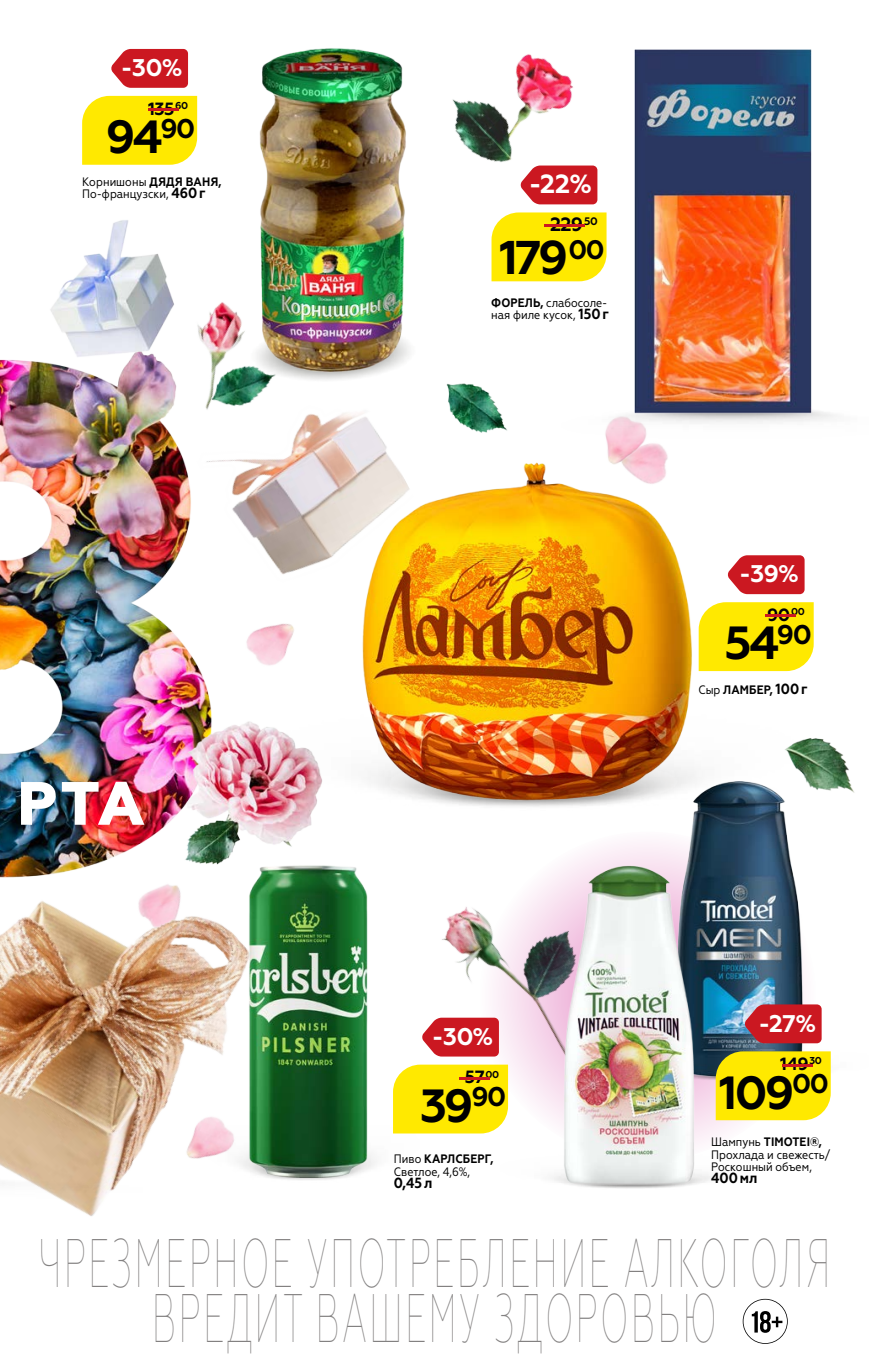
<style>
.page{position:relative;width:869px;height:1365px;background:#fff}
.page>*{position:absolute;margin:0;border:0;box-sizing:border-box;transform-origin:0 0}
.t1{font:100 68.42px/54.4px "Geometria Narrow";letter-spacing:.07em;color:#838181;text-align:center;scale:.56 1}
.t2{font:800 61.07px "Geometria";color:#fff}
.t3{font:700 47.25px "Geometria";color:#000}
.t4{font:700 46.38px "Geometria";letter-spacing:-.055em;color:#000}
.t5{font:700 26.25px "Geometria";color:#fff}
.t6{font:700 24.15px "Geometria";color:#fff}
.t7{font:700 19.25px "Geometria";color:#000008}
.t8{font:700 17.68px "Geometria";letter-spacing:-.03em;color:#000008}
.t9{font:700 14.7px "Geometria Narrow";color:#000}
.t10{font:12.25px/12.2px "Geometria Narrow";color:#000}
.t11{font:700 12.25px "Geometria Narrow";letter-spacing:.01em;color:#000}
.t12{font:700 10.85px "Geometria";color:#000008}
.t13{font:700 9.97px "Geometria";color:#000008}
.s1{font-size:17.68px;color:#cb1821}
.s2{font-weight:700}
.s3{font-weight:700;font-size:14.7px}
.s4{font-size:19.25px;color:#cb1821}
.s5{color:#cb1821}
.s6{font-weight:400}
.s7{font-size:14.7px}
</style>
<div class="page">
<img style="left:439px;top:907px;width:70px;height:191px">
<img style="left:606px;top:438px;width:40px;height:4px">
<img style="left:446px;top:383px;width:61px;height:50px">
<img style="left:0;top:357px;width:212px;height:433px">
<img style="left:179px;top:715px;width:92px;height:75px">
<img style="left:189px;top:413px;width:194px;height:198px">
<img style="left:147px;top:302px;width:87px;height:120px">
<img style="left:204px;top:349px;width:78px;height:74px">
<svg style="left:478px;top:831px;width:338px;height:329px"></svg>
<img style="left:232px;top:599px;width:76px;height:67px">
<img style="left:796px;top:738px;width:59px;height:55px">
<img style="left:0;top:790px;width:313px;height:426px">
<img style="left:196px;top:1124px;width:223px;height:58px">
<img style="left:243px;top:858px;width:151px;height:318px">
<img style="left:271px;top:727px;width:525px;height:83px">
<img style="left:324px;top:442px;width:394px;height:368px">
<img style="left:0;top:1173px;width:216px;height:25px">
<img style="left:216px;top:312px;width:135px;height:84px">
<img style="left:243px;top:48px;width:167px;height:330px">
<div style="left:491px;top:212px;width:115px;height:69px;background:#ffe900"></div>
<svg style="left:520px;top:165px;width:77px;height:39px"></svg>
<div style="left:393px;top:1064px;width:115px;height:69px;background:#ffe900"></div>
<svg style="left:422px;top:1017px;width:76px;height:39px;background:#d03038"></svg>
<div style="left:82px;top:96px;width:115px;height:69px;background:#ffe900"></div>
<svg style="left:111px;top:49px;width:77px;height:39px;background:#d02e36"></svg>
<div style="left:698px;top:602px;width:115px;height:69px;background:#ffe900"></div>
<svg style="left:727px;top:555px;width:77px;height:39px;background:#d03038"></svg>
<img style="left:706px;top:1046px;width:125px;height:35px">
<img style="left:669px;top:781px;width:137px;height:295px">
<img style="left:552px;top:860px;width:154px;height:329px">
<img style="left:50px;top:220px;width:129px;height:137px">
<img style="left:452px;top:54px;width:141px;height:132px">
<div style="left:715px;top:1051px;width:115px;height:69px;background:#ffe900"></div>
<svg style="left:744px;top:1004px;width:77px;height:39px;background:#c42832"></svg>
<img style="left:605px;top:424px;width:42px;height:14px">
<img style="left:609px;top:49px;width:226px;height:376px">
<svg style="left:742px;top:1298px;width:45px;height:45px"></svg>
<h3 class="t6" style="left:121px;top:53px;width:63px">-30%</h3>
<p class="t13" style="left:139px;top:99px;width:50px"><span class="s1">-</span>60</p>
<h3 class="t8" style="left:148px;top:98px;width:28px">135</h3>
<h3 class="t4" style="left:106px;top:109px;width:91px">94<sup>90</sup></h3>
<p class="t10" style="left:82px;top:175px;width:141px">Корнишоны <span class="s2">ДЯДЯ ВАНЯ,<br></span>По-французски, <span class="s3">460г</span></p>
<h2 class="t2" style="left:17px;top:767px;width:129px">РТА</h2>
<h3 class="t5" style="left:528px;top:169px;width:65px">-22%</h3>
<p class="t12" style="left:532px;top:215px;width:67px"><span class="s4">-</span>50</p>
<h3 class="t7" style="left:549px;top:213px;width:35px">229</h3>
<h3 class="t3" style="left:499px;top:230px;width:107px">179<sup>00</sup></h3>
<p class="t10" style="left:491px;top:297px;width:119px"><span class="s2">ФОРЕЛЬ,</span> слабосоле&shy;ная филе кусок, <span class="s3">150г</span></p>
<h3 class="t6" style="left:738px;top:559px;width:62px">-39%</h3>
<h3 class="t8" style="left:755px;top:604px;width:50px"><span class="s5">-</span>90<sup>00</sup></h3>
<h3 class="t4" style="left:724px;top:615px;width:89px">54<sup>90</sup></h3>
<p class="t11" style="left:698px;top:682px;width:111px"><span class="s6">Сыр</span> ЛАМБЕР, <span class="s7">100г</span></p>
<h3 class="t6" style="left:431px;top:1021px;width:63px">-30%</h3>
<p class="t13" style="left:450px;top:1067px;width:50px"><span class="s1">-</span>00</p>
<h3 class="t8" style="left:464px;top:1066px;width:21px">57</h3>
<h3 class="t4" style="left:420px;top:1077px;width:88px">39<sup>90</sup></h3>
<p class="t10" style="left:394px;top:1152px;width:101px">Пиво <span class="s2">КАРЛСБЕРГ,<br></span>Светлое, 4,6%,</p>
<p class="t9" style="left:394px;top:1173px;width:40px">0,45л</p>
<h3 class="t6" style="left:758px;top:1008px;width:59px">-27%</h3>
<p class="t13" style="left:772px;top:1054px;width:50px"><span class="s1">-</span>30</p>
<h3 class="t8" style="left:779px;top:1053px;width:30px">149</h3>
<h3 class="t4" style="left:718px;top:1064px;width:111px">109<sup>00</sup></h3>
<p class="t10" style="left:711px;top:1135px;width:121px">Шампунь <span class="s2">TIMOTEI®,<br></span>Прохлада и свежесть/<br>Роскошный объем,</p>
<p class="t9" style="left:711px;top:1169px;width:48px">400мл</p>
<h1 class="t1" style="left:39px;top:1235px;width:1414px">ЧРЕЗМЕРНОЕ УПОТРЕБЛЕНИЕ АЛКОГОЛЯ<br>ВРЕДИТ ВАШЕМУ ЗДОРОВЬЮ</h1>
</div>
